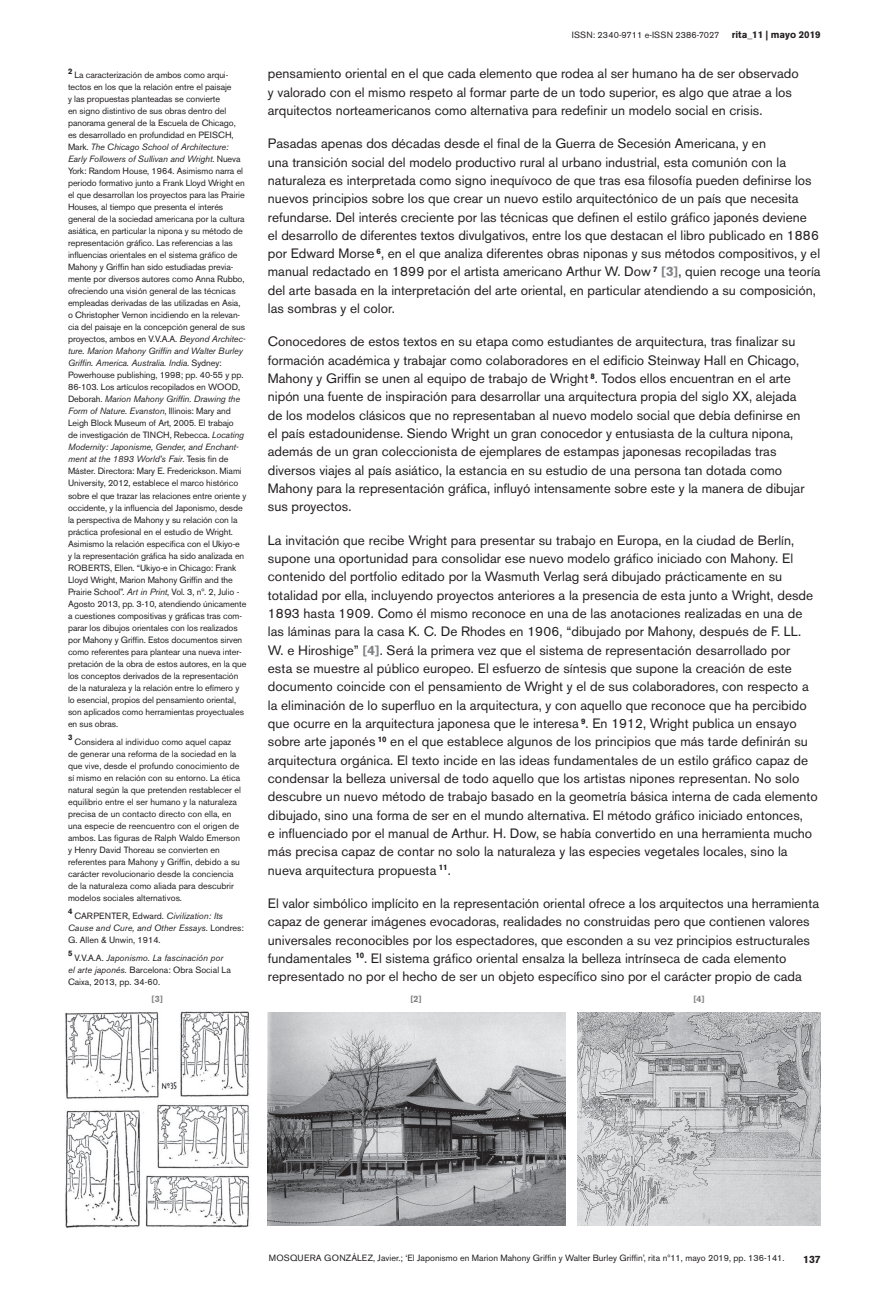
<style>
.page{position:relative;width:876px;height:1302px;background:#fff}
.page>*{position:absolute;margin:0;border:0;box-sizing:border-box;transform-origin:0 0}
.t1{font:13.5px/18.3px "Akzidenz Grotesk BE";color:#231f20}
.t2{font:700 10.5px "Akzidenz Grotesk BE";color:#231f20}
.t3{font:700 9.75px "Akzidenz Grotesk BE";color:#231f20}
.t4{font:9px/12px "Akzidenz Grotesk BE";letter-spacing:-.01em;color:#231f20}
.t5{font:9px "Akzidenz Grotesk BE";letter-spacing:.02em;color:#231f20}
.t6{font:700 9px "Akzidenz Grotesk BE";color:#808285}
.t7{font:700 7.8px "Akzidenz Grotesk BE";color:#231f20}
.s1{font-style:italic}
.s2{font-weight:700;color:#808285}
</style>
<div class="page">
<img style="left:268px;top:1012px;width:297px;height:213px">
<img style="left:65px;top:1011px;width:184px;height:217px">
<img style="left:577px;top:1012px;width:244px;height:213px">
<p class="t5" style="left:572px;top:29px;width:149px">ISSN: 2340-9711 e-ISSN 2386-7027</p>
<p class="t3" style="left:732px;top:29px;width:90px">rita_11 | mayo 2019</p>
<p class="t7" style="left:68px;top:66px;width:6px">2</p>
<p class="t4" style="left:68px;top:69px;width:180px;text-indent:6px">La caracterización de ambos como arqui&shy;tectos en los que la relación entre el paisaje<br>y las propuestas planteadas se convierte<br>en signo distintivo de sus obras dentro del panorama general de la Escuela de Chicago, es desarrollado en profundidad en PEISCH, Mark. <span class="s1">The Chicago School of Architecture:<br>Early Followers of Sullivan and Wright</span>. Nueva York: Random House, 1964. Asimismo narra el periodo formativo junto a Frank Lloyd Wright en el que desarrollan los proyectos para las Prairie Houses, al tiempo que presenta el interés general de la sociedad americana por la cultura asiática, en particular la nipona y su método de representación gráfico. Las referencias a las influencias orientales en el sistema gráfico de Mahony y Griffin han sido estudiadas previa&shy;mente por diversos autores como Anna Rubbo, ofreciendo una visión general de las técnicas empleadas derivadas de las utilizadas en Asia, o Christopher Vernon incidiendo en la relevan&shy;cia del paisaje en la concepción general de sus proyectos, ambos en V.V.A.A. <span class="s1">Beyond Architec&shy;ture. Marion Mahony Griffin and Walter Burley Griffin. America. Australia. India</span>. Sydney:<br>Powerhouse publishing, 1998; pp. 40-55 y pp.<br>86-103. Los artículos recopilados en WOOD, Deborah. <span class="s1">Marion Mahony Griffin. Drawing the Form of Nature. Evanston</span>, Illinois: Mary and Leigh Block Museum of Art, 2005. El trabajo<br>de investigación de TINCH, Rebecca. <span class="s1">Locating Modernity: Japonisme, Gender, and Enchant&shy;ment at the 1893 World’s Fair</span>. Tesis fin de Máster. Directora: Mary E. Frederickson. Miami University, 2012, establece el marco histórico sobre el que trazar las relaciones entre oriente y occidente, y la influencia del Japonismo, desde la perspectiva de Mahony y su relación con la práctica profesional en el estudio de Wright.<br>Asimismo la relación específica con el Ukiyo-e<br>y la representación gráfica ha sido analizada en ROBERTS, Ellen. “Ukiyo-e in Chicago: Frank Lloyd Wright, Marion Mahony Griffin and the Prairie School”. <span class="s1">Art in Print</span>, Vol. 3, nº. 2, Julio - Agosto 2013, pp. 3-10, atendiendo únicamente a cuestiones compositivas y gráficas tras com&shy;parar los dibujos orientales con los realizados por Mahony y Griffin. Estos documentos sirven como referentes para plantear una nueva inter&shy;pretación de la obra de estos autores, en la que los conceptos derivados de la representación de la naturaleza y la relación entre lo efímero y lo esencial, propios del pensamiento oriental, son aplicados como herramientas proyectuales en sus obras.</p>
<p class="t7" style="left:68px;top:732px;width:6px">3</p>
<p class="t4" style="left:68px;top:735px;width:175px;text-indent:7px">Considera al individuo como aquel capaz de generar una reforma de la sociedad en la que vive, desde el profundo conocimiento de sí mismo en relación con su entorno. La ética natural según la que pretenden restablecer el equilibrio entre el ser humano y la naturaleza precisa de un contacto directo con ella, en una especie de reencuentro con el origen de ambos. Las figuras de Ralph Waldo Emerson y Henry David Thoreau se convierten en referentes para Mahony y Griffin, debido a su carácter revolucionario desde la conciencia de la naturaleza como aliada para descubrir modelos sociales alternativos.</p>
<p class="t7" style="left:68px;top:906px;width:6px">4</p>
<p class="t4" style="left:68px;top:909px;width:177px;text-indent:7px">CARPENTER, Edward. <span class="s1">Civilization: Its<br>Cause and Cure, and Other Essays</span>. Londres:<br>G. Allen &amp; Unwin, 1914.</p>
<p class="t7" style="left:68px;top:948px;width:6px">5</p>
<p class="t4" style="left:68px;top:951px;width:164px;text-indent:7px">V.V.A.A. <span class="s1">Japonismo. La fascinación por el arte japonés.</span> Barcelona: Obra Social La<br>Caixa, 2013, pp. 34-60.</p>
<p class="t6" style="left:152px;top:993px;width:13px">[3]</p>
<p class="t6" style="left:410px;top:993px;width:13px">[2]</p>
<p class="t6" style="left:693px;top:993px;width:13px">[4]</p>
<p class="t1" style="left:268px;top:64px;width:532px">pensamiento oriental en el que cada elemento que rodea al ser humano ha de ser observado y valorado con el mismo respeto al formar parte de un todo superior, es algo que atrae a los arquitectos norteamericanos como alternativa para redefinir un modelo social en crisis.</p>
<p class="t1" style="left:268px;top:134px;width:554px">Pasadas apenas dos décadas desde el final de la Guerra de Secesión Americana, y en<br>una transición social del modelo productivo rural al urbano industrial, esta comunión con la naturaleza es interpretada como signo inequívoco de que tras esa filosofía pueden definirse los nuevos principios sobre los que crear un nuevo estilo arquitectónico de un país que necesita refundarse. Del interés creciente por las técnicas que definen el estilo gráfico japonés deviene<br>el desarrollo de diferentes textos divulgativos, entre los que destacan el libro publicado en 1886 por Edward Morse <sup>6</sup>, en el que analiza diferentes obras niponas y sus métodos compositivos, y el manual redactado en 1899 por el artista americano Arthur W. Dow <sup>7</sup> <span class="s2">[3]</span>, quien recoge una teoría del arte basada en la interpretación del arte oriental, en particular atendiendo a su composición, las sombras y el color.</p>
<p class="t1" style="left:268px;top:332px;width:538px">Conocedores de estos textos en su etapa como estudiantes de arquitectura, tras finalizar su formación académica y trabajar como colaboradores en el edificio Steinway Hall en Chicago, Mahony y Griffin se unen al equipo de trabajo de Wright <sup>8</sup>. Todos ellos encuentran en el arte nipón una fuente de inspiración para desarrollar una arquitectura propia del siglo XX, alejada de los modelos clásicos que no representaban al nuevo modelo social que debía definirse en el país estadounidense. Siendo Wright un gran conocedor y entusiasta de la cultura nipona, además de un gran coleccionista de ejemplares de estampas japonesas recopiladas tras diversos viajes al país asiático, la estancia en su estudio de una persona tan dotada como Mahony para la representación gráfica, influyó intensamente sobre este y la manera de dibujar sus proyectos.</p>
<p class="t1" style="left:268px;top:531px;width:551px">La invitación que recibe Wright para presentar su trabajo en Europa, en la ciudad de Berlín, supone una oportunidad para consolidar ese nuevo modelo gráfico iniciado con Mahony. El contenido del portfolio editado por la Wasmuth Verlag será dibujado prácticamente en su totalidad por ella, incluyendo proyectos anteriores a la presencia de esta junto a Wright, desde 1893 hasta 1909. Como él mismo reconoce en una de las anotaciones realizadas en una de las láminas para la casa K. C. De Rhodes en 1906, “dibujado por Mahony, después de F. LL.<br>W. e Hiroshige” <span class="s2">[4]</span>. Será la primera vez que el sistema de representación desarrollado por esta se muestre al público europeo. El esfuerzo de síntesis que supone la creación de este documento coincide con el pensamiento de Wright y el de sus colaboradores, con respecto a la eliminación de lo superfluo en la arquitectura, y con aquello que reconoce que ha percibido que ocurre en la arquitectura japonesa que le interesa <sup>9</sup>. En 1912, Wright publica un ensayo sobre arte japonés <sup>10</sup> en el que establece algunos de los principios que más tarde definirán su arquitectura orgánica. El texto incide en las ideas fundamentales de un estilo gráfico capaz de condensar la belleza universal de todo aquello que los artistas nipones representan. No solo descubre un nuevo método de trabajo basado en la geometría básica interna de cada elemento dibujado, sino una forma de ser en el mundo alternativa. El método gráfico iniciado entonces,<br>e influenciado por el manual de Arthur. H. Dow, se había convertido en una herramienta mucho más precisa capaz de contar no solo la naturaleza y las especies vegetales locales, sino la nueva arquitectura propuesta <sup>11</sup>.</p>
<p class="t1" style="left:268px;top:894px;width:553px">El valor simbólico implícito en la representación oriental ofrece a los arquitectos una herramienta capaz de generar imágenes evocadoras, realidades no construidas pero que contienen valores universales reconocibles por los espectadores, que esconden a su vez principios estructurales fundamentales <sup>10</sup>. El sistema gráfico oriental ensalza la belleza intrínseca de cada elemento representado no por el hecho de ser un objeto específico sino por el carácter propio de cada</p>
<p class="t4" style="left:269px;top:1251px;width:517px">MOSQUERA GONZÁLEZ, Javier.; ‘El Japonismo en Marion Mahony Griffin y Walter Burley Griffin’, rita nº11, mayo 2019, pp. 136-141.</p>
<p class="t2" style="left:803px;top:1252px;width:19px">137</p>
</div>
